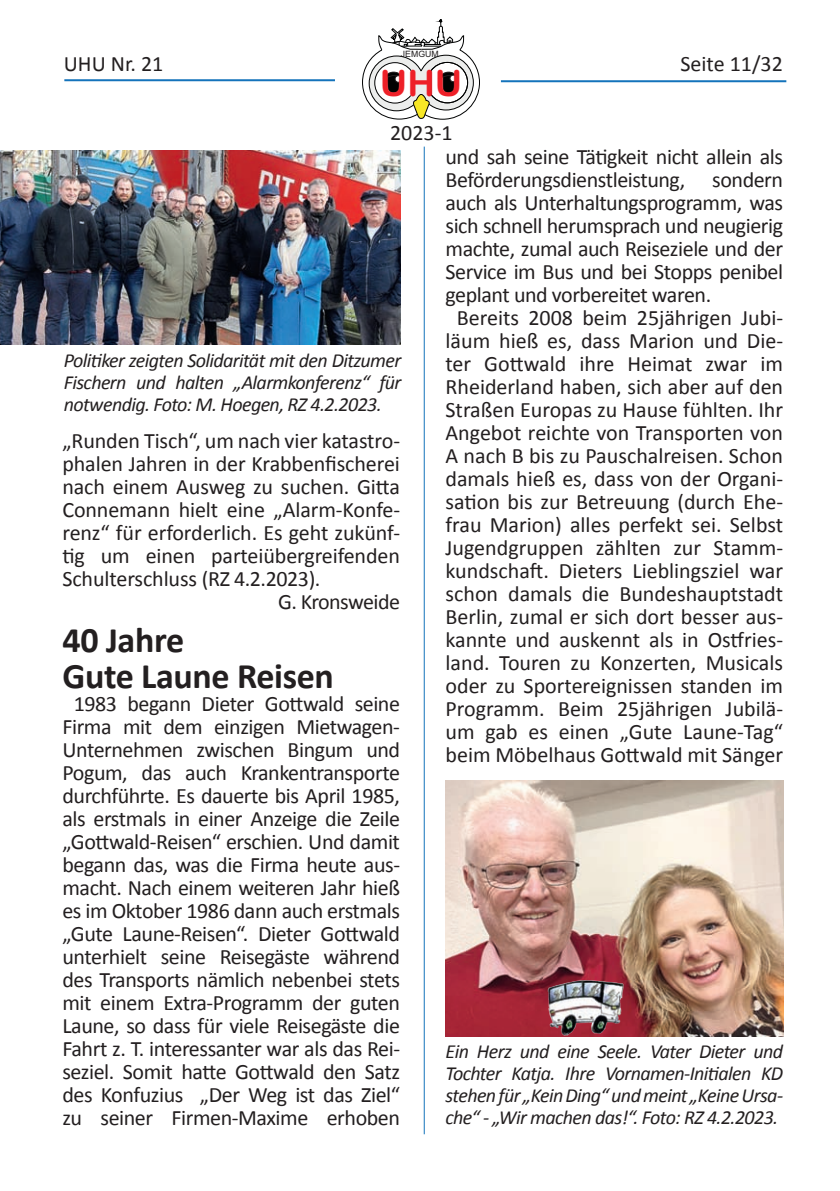
<style>
.page{position:relative;width:840px;height:1191px;background:#fff}
.page>*{position:absolute;margin:0;border:0;box-sizing:border-box;transform-origin:0 0}
.t1{font:36.2px "Arial Rounded MT Bold";color:#ee2028}
.t2{font:700 36px/36px "Calibri";letter-spacing:-.01em;color:#231f20}
.t3{font:22px/23px "Calibri";letter-spacing:-.02em;color:#231f20;text-align:center}
.t4{font:22px "Calibri";color:#231f20}
.t5{font:italic 20px/22px "Calibri";letter-spacing:-.03em;color:#231f20;text-align:justify}
.t6{font:8.6px "Arial";color:#231f20}
</style>
<div class="page">
<hr style="left:423px;top:147px;width:1px;height:987px;background:#1473bb">
<svg style="left:362px;top:19px;width:118px;height:101px"></svg>
<div style="left:450px;top:75px;width:6px;height:7px;background:#fff;border-radius:50%"></div>
<div style="left:449px;top:75px;width:7px;height:7px;border:1px solid #231f20;border-radius:50%"></div>
<hr style="left:64px;top:79px;width:271px;height:2px;background:#1473bb">
<hr style="left:500px;top:80px;width:285px;height:2px;background:#1473bb">
<img style="left:0;top:150px;width:400px;height:195px">
<img style="left:445px;top:781px;width:337px;height:255px">
<img style="left:541px;top:979px;width:83px;height:56px">
<p class="t6" style="left:401px;top:48px;width:39px">JEMGUM</p>
<p class="t3" style="left:64px;top:51px;width:101px">UHU Nr. 21</p>
<p class="t4" style="left:680px;top:48px;width:104px">Seite 11/32</p>
<h1 class="t1" style="left:379px;top:60px;width:84px">UHU</h1>
<p class="t3" style="left:390px;top:120px;width:64px">2023-1</p>
<p class="t5" style="left:64px;top:348px;width:339px">Politiker zeigten Solidarität mit den Ditzumer Fischern und halten „Alarmkonferenz“ für notwendig. Foto: M. Hoegen, RZ 4.2.2023.</p>
<p class="t3" style="left:62px;top:428px;width:339px">„Runden Tisch“, um nach vier katastro-</p>
<p class="t3" style="left:62px;top:451px;width:339px">phalen Jahren in der Krabbenfischerei</p>
<p class="t3" style="left:62px;top:474px;width:339px">nach einem Ausweg zu suchen. Gitta</p>
<p class="t3" style="left:62px;top:497px;width:339px">Connemann hielt eine „Alarm-Konfe-</p>
<p class="t3" style="left:62px;top:520px;width:339px">renz“ für erforderlich. Es geht zukünf-</p>
<p class="t3" style="left:62px;top:543px;width:339px">tig um einen parteiübergreifenden</p>
<p class="t3" style="left:62px;top:566px;width:259px">Schulterschluss (RZ 4.2.2023).</p>
<p class="t3" style="left:278px;top:589px;width:123px">G. Kronsweide</p>
<h2 class="t2" style="left:62px;top:621px;width:273px">40 Jahre<br>Gute Laune Reisen</h2>
<p class="t3" style="left:62px;top:692px;width:339px">1983 begann Dieter Gottwald seine Firma mit dem einzigen Mietwagen-Unternehmen zwischen Bingum und Pogum, das auch Krankentransporte durchführte. Es dauerte bis April 1985, als erstmals in einer Anzeige die Zeile „Gottwald-Reisen“ erschien. Und damit begann das, was die Firma heute aus&shy;macht. Nach einem weiteren Jahr hieß es im Oktober 1986 dann auch erstmals „Gute Laune-Reisen“. Dieter Gottwald unterhielt seine Reisegäste während des Transports nämlich nebenbei stets mit einem Extra-Programm der guten Laune, so dass für viele Reisegäste die Fahrt z. T. interessanter war als das Rei&shy;seziel. Somit hatte Gottwald den Satz des Konfuzius „Der Weg ist das Ziel“ zu seiner Firmen-Maxime erhoben</p>
<p class="t3" style="left:445px;top:145px;width:339px">und sah seine Tätigkeit nicht allein als</p>
<p class="t3" style="left:445px;top:168px;width:339px">Beförderungsdienstleistung, sondern</p>
<p class="t3" style="left:445px;top:191px;width:339px">auch als Unterhaltungsprogramm, was</p>
<p class="t3" style="left:445px;top:214px;width:339px">sich schnell herumsprach und neugierig</p>
<p class="t3" style="left:445px;top:237px;width:339px">machte, zumal auch Reiseziele und der</p>
<p class="t3" style="left:445px;top:260px;width:339px">Service im Bus und bei Stopps penibel</p>
<p class="t3" style="left:445px;top:283px;width:267px">geplant und vorbereitet waren.</p>
<p class="t4" style="left:456px;top:303px;width:327px">Bereits 2008 beim 25jährigen Jubi-</p>
<p class="t4" style="left:445px;top:326px;width:339px">läum hieß es, dass Marion und Die-</p>
<p class="t4" style="left:445px;top:349px;width:339px">ter Gottwald ihre Heimat zwar im</p>
<p class="t4" style="left:445px;top:372px;width:339px">Rheiderland haben, sich aber auf den</p>
<p class="t4" style="left:445px;top:395px;width:339px">Straßen Europas zu Hause fühlten. Ihr</p>
<p class="t4" style="left:445px;top:418px;width:339px">Angebot reichte von Transporten von</p>
<p class="t4" style="left:445px;top:441px;width:339px">A nach B bis zu Pauschalreisen. Schon</p>
<p class="t4" style="left:445px;top:464px;width:339px">damals hieß es, dass von der Organi-</p>
<p class="t4" style="left:445px;top:487px;width:339px">sation bis zur Betreuung (durch Ehe-</p>
<p class="t4" style="left:445px;top:510px;width:339px">frau Marion) alles perfekt sei. Selbst</p>
<p class="t4" style="left:445px;top:533px;width:339px">Jugendgruppen zählten zur Stamm-</p>
<p class="t4" style="left:445px;top:556px;width:339px">kundschaft. Dieters Lieblingsziel war</p>
<p class="t4" style="left:445px;top:579px;width:339px">schon damals die Bundeshauptstadt</p>
<p class="t4" style="left:445px;top:602px;width:339px">Berlin, zumal er sich dort besser aus-</p>
<p class="t4" style="left:445px;top:625px;width:339px">kannte und auskennt als in Ostfries-</p>
<p class="t4" style="left:445px;top:648px;width:339px">land. Touren zu Konzerten, Musicals</p>
<p class="t4" style="left:445px;top:670px;width:339px">oder zu Sportereignissen standen im</p>
<p class="t4" style="left:445px;top:693px;width:339px">Programm. Beim 25jährigen Jubilä-</p>
<p class="t4" style="left:445px;top:716px;width:339px">um gab es einen „Gute Laune-Tag“</p>
<p class="t4" style="left:445px;top:739px;width:339px">beim Möbelhaus Gottwald mit Sänger</p>
<p class="t5" style="left:445px;top:1039px;width:339px">Ein Herz und eine Seele. Vater Dieter und Tochter Katja. Ihre Vornamen-Initialen KD stehen für „Kein Ding“ und meint „Keine Ursa&shy;che“ - „Wir machen das!“. Foto: RZ 4.2.2023.</p>
</div>
